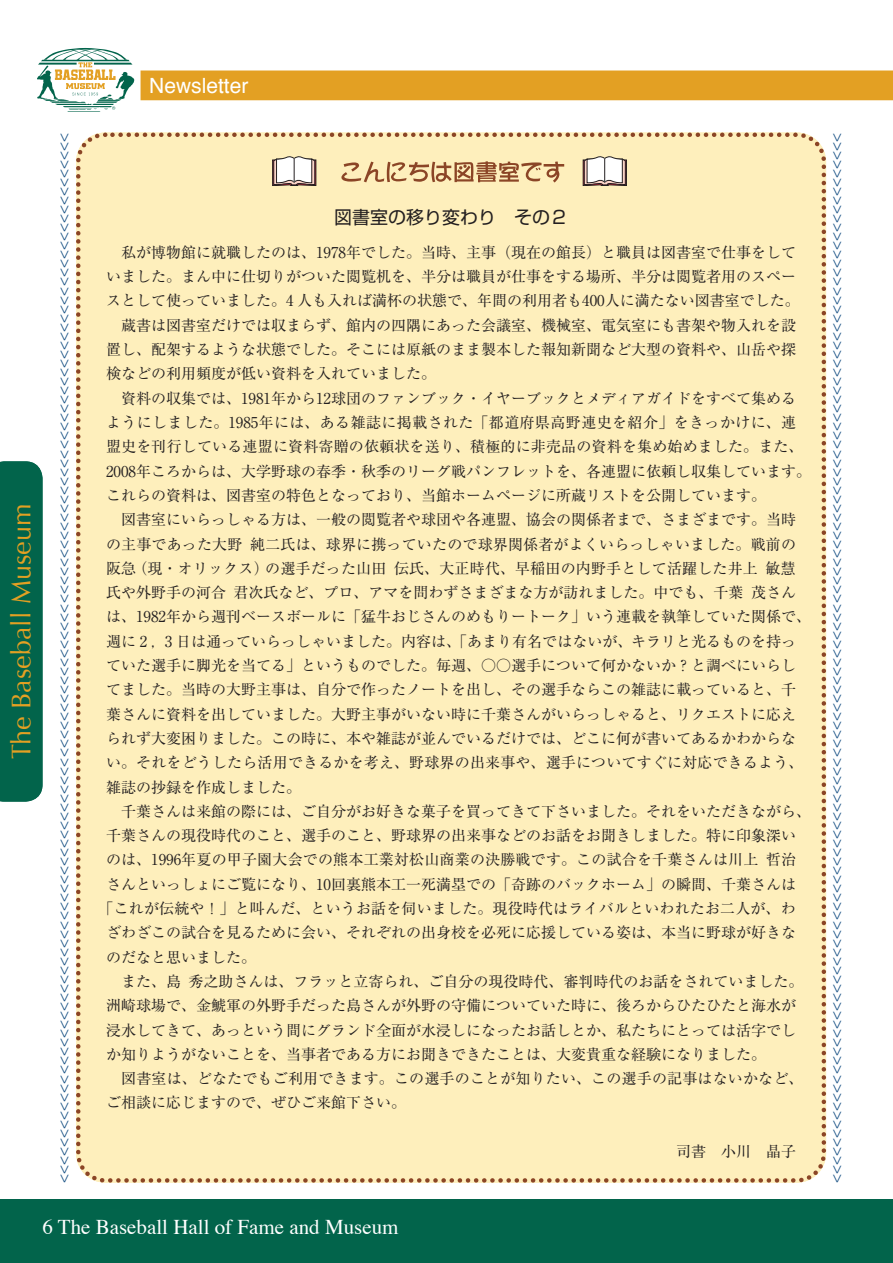
<style>
.page{position:relative;width:893px;height:1263px;background:#fff}
.page>*{position:absolute;margin:0;border:0;box-sizing:border-box;transform-origin:0 0}
.t1{font:27px "Optima";color:#e3a023}
.t2{font:21px "Times";color:#fff}
.t3{font:21px "Helvetica";color:#fff}
.t4{font:18px "Shin Go Pr 5";color:#231f20}
.t5{font:15px "Ryumin Pr 5";color:#231f20}
.t6{font:15px "Ryumin Pr 5";letter-spacing:.025em;color:#231f20}
.t7{font:500 13.2px "Gothic BBB Pr 5";color:#144e82}
</style>
<div class="page">
<div style="left:0;top:461px;width:43px;height:340px;background:#02644b"></div>
<div style="left:0;top:1199px;width:893px;height:64px;background:#02644b"></div>
<div style="left:141px;top:71px;width:752px;height:29px;background:#e3a023"></div>
<svg style="left:37px;top:48px;width:98px;height:64px"></svg>
<div style="left:76px;top:133px;width:750px;height:1050px;background:#feefbc"></div>
<svg style="left:272px;top:157px;width:44px;height:29px"></svg>
<svg style="left:583px;top:157px;width:44px;height:29px"></svg>
<svg style="left:341px;top:161px;width:223px;height:22px;background:#d4b286"></svg>
<h2 class="t3" style="left:149px;top:67px;width:101px">Newsletter</h2>
<h1 class="t1" style="left:6px;top:759px;width:257px;rotate:-90deg">The Baseball Museum</h1>
<p class="t7" style="left:75px;top:133px;width:1052px;rotate:90deg">&gt;&gt;&gt;&gt;&gt;&gt;&gt;&gt;&gt;&gt;&gt;&gt;&gt;&gt;&gt;&gt;&gt;&gt;&gt;&gt;&gt;&gt;&gt;&gt;&gt;&gt;&gt;&gt;&gt;&gt;&gt;&gt;&gt;&gt;&gt;&gt;&gt;&gt;&gt;&gt;&gt;&gt;&gt;&gt;&gt;&gt;&gt;&gt;&gt;&gt;&gt;&gt;&gt;&gt;&gt;&gt;&gt;&gt;&gt;&gt;&gt;&gt;&gt;&gt;&gt;&gt;&gt;&gt;&gt;&gt;&gt;&gt;&gt;&gt;&gt;&gt;&gt;&gt;&gt;&gt;&gt;&gt;&gt;&gt;&gt;&gt;&gt;&gt;&gt;&gt;&gt;&gt;&gt;&gt;&gt;&gt;&gt;&gt;&gt;&gt;&gt;&gt;&gt;&gt;&gt;&gt;&gt;&gt;&gt;&gt;&gt;&gt;&gt;&gt;&gt;&gt;</p>
<p class="t7" style="left:848px;top:133px;width:1052px;rotate:90deg">&gt;&gt;&gt;&gt;&gt;&gt;&gt;&gt;&gt;&gt;&gt;&gt;&gt;&gt;&gt;&gt;&gt;&gt;&gt;&gt;&gt;&gt;&gt;&gt;&gt;&gt;&gt;&gt;&gt;&gt;&gt;&gt;&gt;&gt;&gt;&gt;&gt;&gt;&gt;&gt;&gt;&gt;&gt;&gt;&gt;&gt;&gt;&gt;&gt;&gt;&gt;&gt;&gt;&gt;&gt;&gt;&gt;&gt;&gt;&gt;&gt;&gt;&gt;&gt;&gt;&gt;&gt;&gt;&gt;&gt;&gt;&gt;&gt;&gt;&gt;&gt;&gt;&gt;&gt;&gt;&gt;&gt;&gt;&gt;&gt;&gt;&gt;&gt;&gt;&gt;&gt;&gt;&gt;&gt;&gt;&gt;&gt;&gt;&gt;&gt;&gt;&gt;&gt;&gt;&gt;&gt;&gt;&gt;&gt;&gt;&gt;&gt;&gt;&gt;&gt;&gt;</p>
<p class="t4" style="left:334px;top:202px;width:236px">図書室の移り変わり　その２</p>
<p class="t5" style="left:106px;top:240px;width:692px">　私が博物館に就職したのは、1978年でした。当時、主事（現在の館長）と職員は図書室で仕事をして</p>
<p class="t5" style="left:106px;top:265px;width:692px">いました。まん中に仕切りがついた閲覧机を、半分は職員が仕事をする場所、半分は閲覧者用のスペー</p>
<p class="t5" style="left:106px;top:289px;width:695px">スとして使っていました。4 人も入れば満杯の状態で、年間の利用者も400人に満たない図書室でした。</p>
<p class="t5" style="left:106px;top:313px;width:692px">　蔵書は図書室だけでは収まらず、館内の四隅にあった会議室、機械室、電気室にも書架や物入れを設</p>
<p class="t5" style="left:106px;top:338px;width:692px">置し、配架するような状態でした。そこには原紙のまま製本した報知新聞など大型の資料や、山岳や探</p>
<p class="t5" style="left:106px;top:362px;width:331px">検などの利用頻度が低い資料を入れていました。</p>
<p class="t5" style="left:106px;top:386px;width:692px">　資料の収集では、1981年から12球団のファンブック・イヤーブックとメディアガイドをすべて集める</p>
<p class="t6" style="left:106px;top:411px;width:692px">ようにしました。1985年には、ある雑誌に掲載された「都道府県高野連史を紹介」をきっかけに、連</p>
<p class="t5" style="left:106px;top:435px;width:699px">盟史を刊行している連盟に資料寄贈の依頼状を送り、積極的に非売品の資料を集め始めました。また、</p>
<p class="t5" style="left:106px;top:459px;width:707px">2008年ころからは、大学野球の春季・秋季のリーグ戦パンフレットを、各連盟に依頼し収集しています。</p>
<p class="t5" style="left:106px;top:483px;width:661px">これらの資料は、図書室の特色となっており、当館ホームページに所蔵リストを公開しています。</p>
<p class="t5" style="left:106px;top:508px;width:692px">　図書室にいらっしゃる方は、一般の閲覧者や球団や各連盟、協会の関係者まで、さまざまです。当時</p>
<p class="t5" style="left:106px;top:532px;width:692px">の主事であった大野純二氏は、球界に携っていたので球界関係者がよくいらっしゃいました。戦前の</p>
<p class="t5" style="left:106px;top:556px;width:691px">阪急（現・オリックス）の選手だった山田伝氏、大正時代、早稲田の内野手として活躍した井上敏慧</p>
<p class="t5" style="left:106px;top:581px;width:692px">氏や外野手の河合君次氏など、プロ、アマを問わずさまざまな方が訪れました。中でも、千葉茂さん</p>
<p class="t5" style="left:106px;top:605px;width:707px">は、1982年から週刊ベースボールに「猛牛おじさんのめもりートーク」いう連載を執筆していた関係で、</p>
<p class="t5" style="left:106px;top:629px;width:692px">週に 2 ，3 日は通っていらっしゃいました。内容は、「あまり有名ではないが、キラリと光るものを持っ</p>
<p class="t5" style="left:106px;top:654px;width:692px">ていた選手に脚光を当てる」というものでした。毎週、○○選手について何かないか？と調べにいらし</p>
<p class="t5" style="left:106px;top:678px;width:692px">てました。当時の大野主事は、自分で作ったノートを出し、その選手ならこの雑誌に載っていると、千</p>
<p class="t5" style="left:106px;top:702px;width:692px">葉さんに資料を出していました。大野主事がいない時に千葉さんがいらっしゃると、リクエストに応え</p>
<p class="t5" style="left:106px;top:726px;width:692px">られず大変困りました。この時に、本や雑誌が並んでいるだけでは、どこに何が書いてあるかわからな</p>
<p class="t5" style="left:106px;top:751px;width:699px">い。それをどうしたら活用できるかを考え、野球界の出来事や、選手についてすぐに対応できるよう、</p>
<p class="t5" style="left:106px;top:775px;width:196px">雑誌の抄録を作成しました。</p>
<p class="t5" style="left:106px;top:799px;width:707px">　千葉さんは来館の際には、ご自分がお好きな菓子を買ってきて下さいました。それをいただきながら、</p>
<p class="t5" style="left:106px;top:824px;width:692px">千葉さんの現役時代のこと、選手のこと、野球界の出来事などのお話をお聞きしました。特に印象深い</p>
<p class="t5" style="left:106px;top:848px;width:692px">のは、1996年夏の甲子園大会での熊本工業対松山商業の決勝戦です。この試合を千葉さんは川上哲治</p>
<p class="t5" style="left:106px;top:872px;width:692px">さんといっしょにご覧になり、10回裏熊本工一死満塁での「奇跡のバックホーム」の瞬間、千葉さんは</p>
<p class="t5" style="left:99px;top:897px;width:699px">「これが伝統や！」と叫んだ、というお話を伺いました。現役時代はライバルといわれたお二人が、わ</p>
<p class="t5" style="left:106px;top:921px;width:692px">ざわざこの試合を見るために会い、それぞれの出身校を必死に応援している姿は、本当に野球が好きな</p>
<p class="t5" style="left:106px;top:945px;width:151px">のだなと思いました。</p>
<p class="t5" style="left:106px;top:969px;width:699px">　また、島秀之助さんは、フラッと立寄られ、ご自分の現役時代、審判時代のお話をされていました。</p>
<p class="t5" style="left:106px;top:994px;width:692px">洲崎球場で、金鯱軍の外野手だった島さんが外野の守備についていた時に、後ろからひたひたと海水が</p>
<p class="t5" style="left:106px;top:1018px;width:692px">浸水してきて、あっという間にグランド全面が水浸しになったお話しとか、私たちにとっては活字でし</p>
<p class="t5" style="left:106px;top:1042px;width:661px">か知りようがないことを、当事者である方にお聞きできたことは、大変貴重な経験になりました。</p>
<p class="t5" style="left:106px;top:1067px;width:699px">　図書室は、どなたでもご利用できます。この選手のことが知りたい、この選手の記事はないかなど、</p>
<p class="t5" style="left:106px;top:1091px;width:301px">ご相談に応じますので、ぜひご来館下さい。</p>
<p class="t5" style="left:676px;top:1140px;width:122px">司書　小川　晶子</p>
<h2 class="t2" style="left:43px;top:1207px;width:357px">6 The Baseball Hall of Fame and Museum</h2>
</div>
